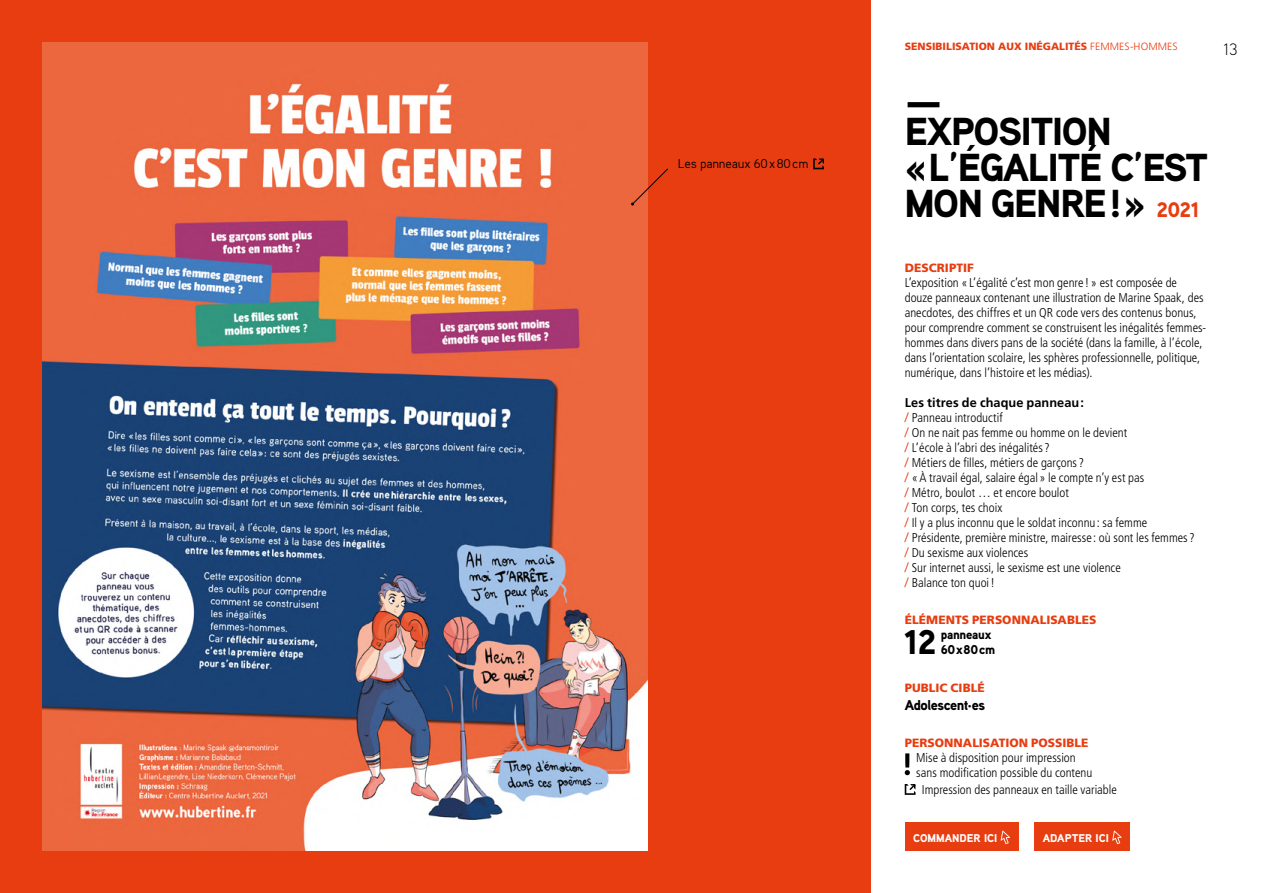
<style>
.page{position:relative;width:1263px;height:893px;background:#fff}
.page>*{position:absolute;margin:0;border:0;box-sizing:border-box;transform-origin:0 0}
.t1{font:900 49.5px "Aaux Pro OT";color:#000}
.t2{font:900 39px/36px "Aaux Pro OT";letter-spacing:-.035em;color:#000}
.t3{font:900 34.2px "Aaux Pro OT";color:#000}
.t4{font:300 16.5px "Aaux Pro OT";color:#000}
.t5{font:900 14.25px "Aaux Pro OT";letter-spacing:-.03em;color:#000}
.t6{font:300 condensed 12.75px/15px "Frutiger LT Std";color:#000}
.t7{font:12.75px "Aaux Pro OT";letter-spacing:-.01em;color:#000}
.t8{font:900 12.75px/15px "Aaux Pro OT";letter-spacing:-.02em;color:#000}
.t9{font:900 12px "Frutiger LT Std";letter-spacing:.005em;color:#e73d11}
.t10{font:900 11.25px "Aaux Pro OT";color:#fff}
.t11{font:900 10.5px "Frutiger LT Std";color:#e73d11}
.s1{font-weight:300}
.s2{font-size:21px;color:#e73d11}
.s3{font-weight:700;font-stretch:normal}
.s4{font-stretch:normal;font-size:13.5px;color:#e73d11}
</style>
<div class="page">
<svg style="left:905px;top:753px;width:5px;height:22px"></svg>
<svg style="left:905px;top:784px;width:11px;height:11px"></svg>
<div style="left:0;top:0;width:870px;height:893px;background:#e73d11"></div>
<img style="left:43px;top:43px;width:604px;height:807px">
<svg style="left:813px;top:158px;width:11px;height:11px"></svg>
<svg style="left:631px;top:168px;width:37px;height:38px"></svg>
<div style="left:1034px;top:822px;width:96px;height:28px;background:#e73d11"></div>
<svg style="left:1112px;top:831px;width:10px;height:13px"></svg>
<div style="left:905px;top:822px;width:113px;height:28px;background:#e73d11"></div>
<svg style="left:1001px;top:831px;width:9px;height:13px"></svg>
<p class="t7" style="left:678px;top:156px;width:132px">Les panneaux 60x80 cm</p>
<p class="t11" style="left:905px;top:40px;width:275px">SENSIBILISATION AUX INÉGALITÉS <span class="s1">FEMMES-HOMMES</span></p>
<p class="t4" style="left:1224px;top:39px;width:16px">13</p>
<h1 class="t1" style="left:905px;top:68px;width:39px">—</h1>
<h2 class="t2" style="left:905px;top:112px;width:305px">EXPOSITION «L’ÉGALITÉ C’EST<br>MON GENRE!» <span class="s2">2021</span></h2>
<p class="t9" style="left:905px;top:260px;width:71px">DESCRIPTIF</p>
<p class="t6" style="left:905px;top:275px;width:303px">L’exposition «L’égalité c’est mon genre!» est composée de douze panneaux contenant une illustration de Marine Spaak, des anecdotes, des chiffres et un QR code vers des contenus bonus, pour comprendre comment se construisent les inégalités femmes&shy;hommes dans divers pans de la société (dans la famille, à l’école, dans l’orientation scolaire, les sphères professionnelle, politique, numérique, dans l’histoire et les médias).</p>
<p class="t6" style="left:905px;top:395px;width:292px"><span class="s3">Les titres de chaque panneau:<br></span><span class="s4">/</span> Panneau introductif<br><span class="s4">/</span> On ne nait pas femme ou homme on le devient<br><span class="s4">/</span> L’école à l’abri des inégalités?<br><span class="s4">/</span> Métiers de filles, métiers de garçons?<br><span class="s4">/</span> «À travail égal, salaire égal» le compte n’y est pas<br><span class="s4">/</span> Métro, boulot … et encore boulot<br><span class="s4">/</span> Ton corps, tes choix<br><span class="s4">/</span> Il y a plus inconnu que le soldat inconnu: sa femme<br><span class="s4">/</span> Présidente, première ministre, mairesse: où sont les femmes? <span class="s4">/</span> Du sexisme aux violences<br><span class="s4">/</span> Sur internet aussi, le sexisme est une violence<br><span class="s4">/</span> Balance ton quoi!</p>
<p class="t9" style="left:905px;top:613px;width:193px">ÉLÉMENTS PERSONNALISABLES</p>
<h3 class="t3" style="left:904px;top:620px;width:34px">12</h3>
<p class="t8" style="left:941px;top:627px;width:56px">panneaux<br>60x80 cm</p>
<p class="t9" style="left:905px;top:680px;width:82px">PUBLIC CIBLÉ</p>
<p class="t5" style="left:905px;top:696px;width:82px">Adolescent·es</p>
<p class="t9" style="left:905px;top:736px;width:185px">PERSONNALISATION POSSIBLE</p>
<p class="t6" style="left:916px;top:750px;width:178px">Mise à disposition pour impression sans modification possible du contenu</p>
<p class="t6" style="left:922px;top:782px;width:197px">Impression des panneaux en taille variable</p>
<p class="t10" style="left:913px;top:831px;width:86px">COMMANDER ICI</p>
<p class="t10" style="left:1043px;top:831px;width:68px">ADAPTER ICI</p>
</div>
